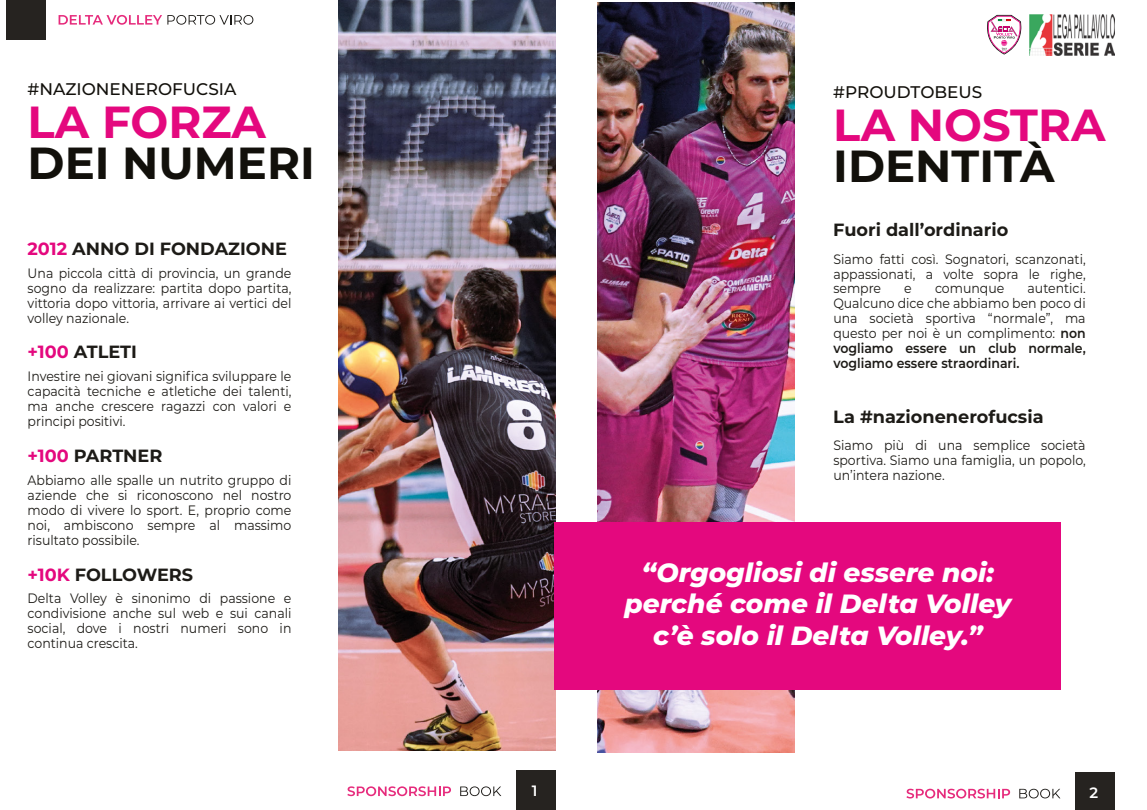
<style>
.page{position:relative;width:1147px;height:810px;background:#fff}
.page>*{position:absolute;margin:0;border:0;box-sizing:border-box;transform-origin:0 0}
.t1{font:700 44.92px "Montserrat";color:#12100b}
.t2{font:700 44.92px "Montserrat";color:#e4087e}
.t3{font:italic 800 26.33px/31.7px "Montserrat";color:#fff;text-align:center}
.t4{font:700 17.7px "Montserrat";color:#1d1b17}
.t5{font:500 16.88px "Montserrat";color:#12100b}
.t6{font:600 15px "Montserrat";color:#fff}
.t7{font:13.58px/15px "Montserrat";color:#1d1b17;text-align:justify;scale:.92 1}
.s1{color:#e4087e}
.s2{font-weight:600}
</style>
<div class="page">
<img style="left:338px;top:0;width:217px;height:750px">
<div style="left:515px;top:770px;width:40px;height:40px;background:#262320"></div>
<svg style="left:347px;top:786px;width:104px;height:10px"></svg>
<svg style="left:460px;top:786px;width:41px;height:10px"></svg>
<svg style="left:59px;top:15px;width:194px;height:10px"></svg>
<div style="left:6px;top:0;width:40px;height:40px;background:#262320"></div>
<img style="left:597px;top:2px;width:197px;height:750px">
<div style="left:554px;top:522px;width:506px;height:167px;background:#e4087e"></div>
<div style="left:1074px;top:773px;width:40px;height:37px;background:#262320"></div>
<svg style="left:906px;top:789px;width:104px;height:10px"></svg>
<svg style="left:1019px;top:789px;width:41px;height:9px"></svg>
<img style="left:1029px;top:14px;width:85px;height:41px">
<svg style="left:987px;top:15px;width:34px;height:40px"></svg>
<p class="t5" style="left:28px;top:78px;width:210px">#NAZIONENEROFUCSIA</p>
<h1 class="t2" style="left:28px;top:90px;width:240px">LA FORZA</h1>
<h1 class="t1" style="left:28px;top:131px;width:289px">DEI NUMERI</h1>
<h3 class="t4" style="left:28px;top:236px;width:261px"><span class="s1">2012</span> ANNO DI FONDAZIONE</h3>
<p class="t7" style="left:28px;top:265px;width:288px">Una piccola città di provincia, un grande sogno da realizzare: partita dopo partita, vittoria dopo vittoria, arrivare ai vertici del volley nazionale.</p>
<h3 class="t4" style="left:28px;top:339px;width:111px"><span class="s1">+100</span> ATLETI</h3>
<p class="t7" style="left:28px;top:368px;width:288px">Investire nei giovani significa sviluppare le capacità tecniche e atletiche dei talenti, ma anche crescere ragazzi con valori e principi positivi.</p>
<h3 class="t4" style="left:28px;top:443px;width:136px"><span class="s1">+100</span> PARTNER</h3>
<p class="t7" style="left:28px;top:472px;width:288px">Abbiamo alle spalle un nutrito gruppo di aziende che si riconoscono nel nostro modo di vivere lo sport. E, proprio come noi, ambiscono sempre al massimo risultato possibile.</p>
<h3 class="t4" style="left:28px;top:562px;width:167px"><span class="s1">+10K</span> FOLLOWERS</h3>
<p class="t7" style="left:28px;top:591px;width:288px">Delta Volley è sinonimo di passione e condivisione anche sul web e sui canali social, dove i nostri numeri sono in continua crescita.</p>
<p class="t6" style="left:532px;top:780px;width:7px">1</p>
<p class="t5" style="left:833px;top:80px;width:151px">#PROUDTOBEUS</p>
<h1 class="t2" style="left:833px;top:92px;width:274px">LA NOSTRA</h1>
<h1 class="t1" style="left:833px;top:133px;width:223px">IDENTITÀ</h1>
<h3 class="t4" style="left:833px;top:217px;width:176px">Fuori dall’ordinario</h3>
<p class="t7" style="left:833px;top:251px;width:276px">Siamo fatti così. Sognatori, scanzonati, appassionati, a volte sopra le righe, sempre</p>
<p class="t7" style="left:833px;top:281px;width:276px;text-indent:194px">autentici.<br>Qualcuno dice che abbiamo ben poco di una società sportiva “normale”, ma questo per noi è un complimento: <span class="s2">non vogliamo essere un club normale, vogliamo essere straordinari.</span></p>
<h3 class="t4" style="left:833px;top:404px;width:212px">La #nazionenerofucsia</h3>
<p class="t7" style="left:833px;top:437px;width:276px">Siamo più di una semplice società sportiva. Siamo una famiglia, un popolo, un’intera nazione.</p>
<p class="t7" style="left:904px;top:281px;width:10px">e</p>
<p class="t7" style="left:935px;top:281px;width:77px">comunque</p>
<h2 class="t3" style="left:624px;top:555px;width:388px">“Orgogliosi di essere noi: perché come il Delta Volley c’è solo il Delta Volley.”</h2>
<p class="t6" style="left:1089px;top:782px;width:10px">2</p>
</div>
